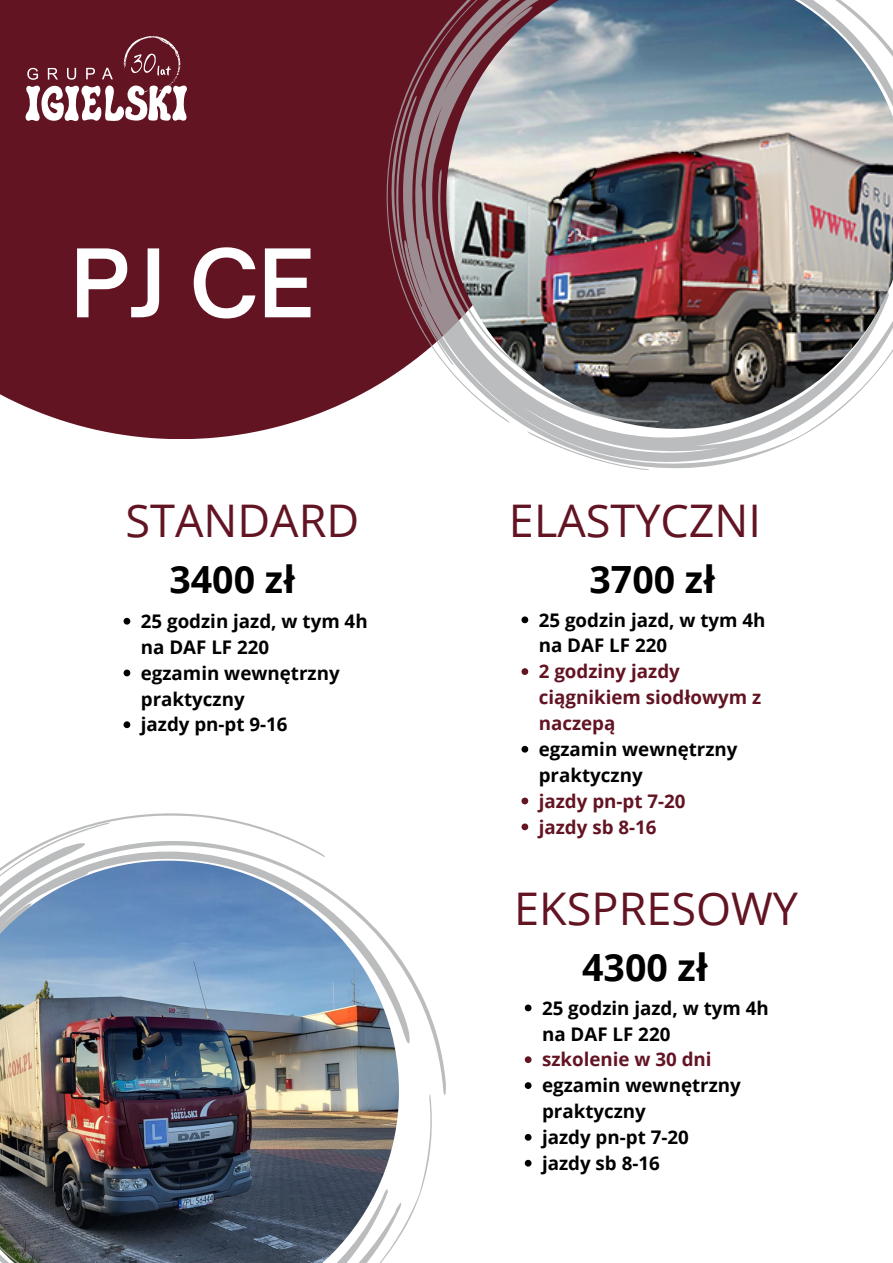
<style>
.page{position:relative;width:893px;height:1263px;background:#fff}
.page>*{position:absolute;margin:0;border:0;box-sizing:border-box;transform-origin:0 0}
.t1{font:600 90.3px "Open Sauce One";color:#fff}
.t2{font:45px "Open Sans";color:#631423}
.t3{font:700 37.5px "Open Sans";color:#000}
.t4{font:700 18.75px/25.9px "Open Sans";color:#000}
.t5{font:700 18.75px/25.9px "Open Sans";color:#631423}
</style>
<div class="page">
<div style="left:0;top:0;width:566px;height:439px;background:#631423"></div>
<svg style="left:673px;top:0;width:220px;height:469px"></svg>
<svg style="left:633px;top:468px;width:16px;height:2px"></svg>
<svg style="left:386px;top:0;width:441px;height:423px"></svg>
<svg style="left:391px;top:0;width:220px;height:96px"></svg>
<img style="left:391px;top:96px;width:502px;height:372px">
<svg style="left:25px;top:36px;width:162px;height:85px"></svg>
<svg style="left:124px;top:618px;width:6px;height:7px"></svg>
<svg style="left:124px;top:670px;width:6px;height:6px"></svg>
<svg style="left:124px;top:721px;width:6px;height:7px"></svg>
<svg style="left:521px;top:616px;width:7px;height:7px"></svg>
<svg style="left:521px;top:668px;width:7px;height:7px"></svg>
<svg style="left:521px;top:746px;width:7px;height:7px"></svg>
<svg style="left:521px;top:798px;width:7px;height:6px"></svg>
<svg style="left:521px;top:823px;width:7px;height:7px"></svg>
<svg style="left:525px;top:1004px;width:6px;height:7px"></svg>
<svg style="left:525px;top:1056px;width:6px;height:7px"></svg>
<svg style="left:525px;top:1082px;width:6px;height:7px"></svg>
<svg style="left:525px;top:1134px;width:6px;height:7px"></svg>
<svg style="left:525px;top:1160px;width:6px;height:6px"></svg>
<svg style="left:326px;top:887px;width:120px;height:208px"></svg>
<svg style="left:100px;top:813px;width:226px;height:179px"></svg>
<svg style="left:0;top:822px;width:110px;height:170px"></svg>
<img style="left:0;top:992px;width:433px;height:271px">
<h1 class="t1" style="left:71px;top:227px;width:245px">PJ CE</h1>
<p class="t2" style="left:125px;top:489px;width:235px">STANDARD</p>
<p class="t2" style="left:509px;top:489px;width:253px">ELASTYCZNI</p>
<h2 class="t3" style="left:169px;top:553px;width:128px">3400 zł</h2>
<h3 class="t3" style="left:589px;top:553px;width:128px">3700 zł</h3>
<p class="t4" style="left:141px;top:608px;width:228px">25 godzin jazd, w tym 4h na DAF LF 220</p>
<h2 class="t4" style="left:141px;top:659px;width:200px">egzamin wewnętrzny praktyczny</h2>
<h3 class="t4" style="left:141px;top:711px;width:148px">jazdy pn-pt 9-16</h3>
<p class="t4" style="left:539px;top:606px;width:228px">25 godzin jazd, w tym 4h na DAF LF 220</p>
<p class="t5" style="left:539px;top:658px;width:224px">2 godziny jazdy ciągnikiem siodłowym z naczepą</p>
<p class="t4" style="left:539px;top:736px;width:200px">egzamin wewnętrzny praktyczny</p>
<h2 class="t5" style="left:539px;top:787px;width:148px">jazdy pn-pt 7-20</h2>
<h3 class="t5" style="left:539px;top:813px;width:119px">jazdy sb 8-16</h3>
<p class="t2" style="left:514px;top:877px;width:285px">EKSPRESOWY</p>
<p class="t3" style="left:582px;top:941px;width:128px">4300 zł</p>
<p class="t4" style="left:542px;top:994px;width:228px">25 godzin jazd, w tym 4h na DAF LF 220</p>
<p class="t5" style="left:542px;top:1046px;width:171px">szkolenie w 30 dni</p>
<p class="t4" style="left:542px;top:1072px;width:200px">egzamin wewnętrzny praktyczny</p>
<p class="t4" style="left:542px;top:1124px;width:148px">jazdy pn-pt 7-20</p>
<p class="t4" style="left:542px;top:1150px;width:119px">jazdy sb 8-16</p>
</div>
